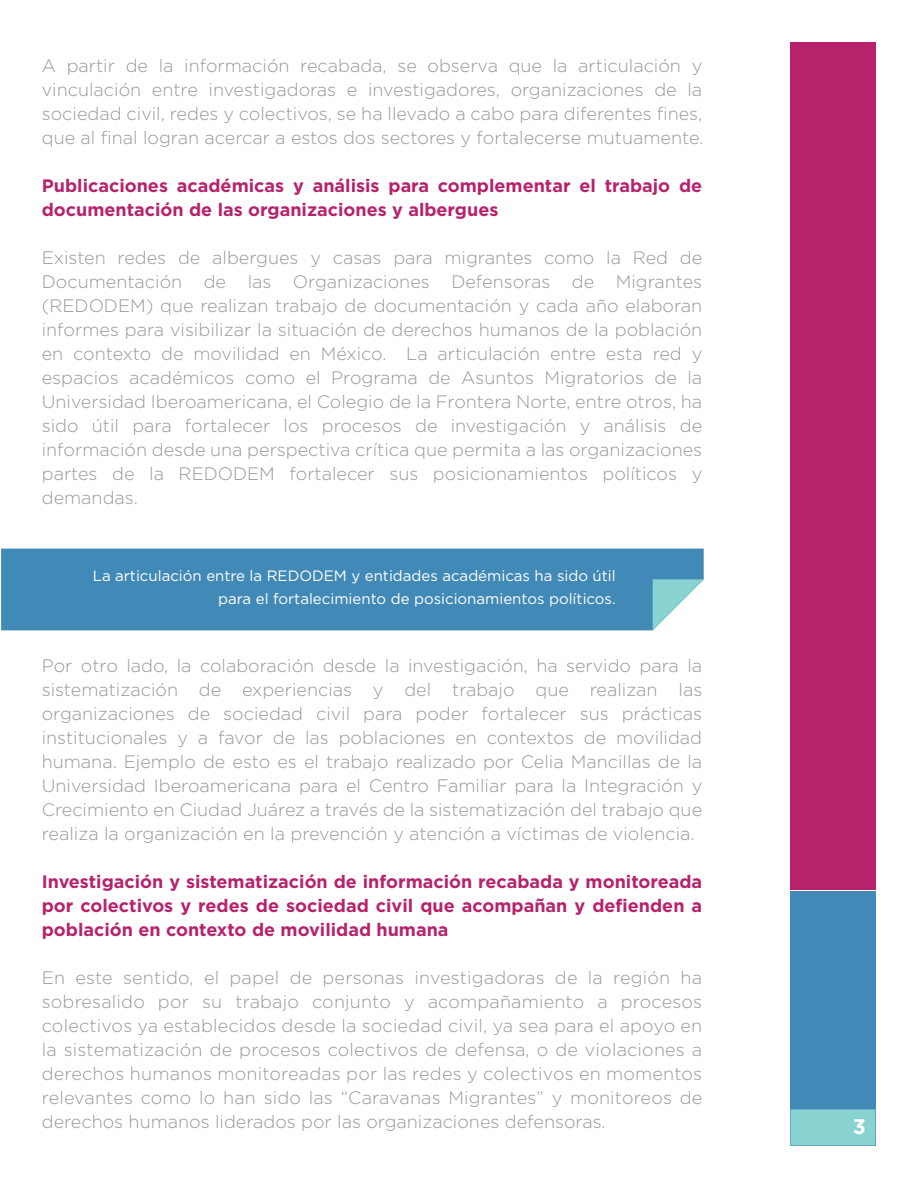
<style>
.page{position:relative;width:918px;height:1188px;background:#fff}
.page>*{position:absolute;margin:0;border:0;box-sizing:border-box;transform-origin:0 0}
.t1{font:700 21px "Gotham";color:#fff}
.t2{font:300 18px/24px "Gotham";color:#95999b;text-align:justify}
.t3{font:700 18px/24px "Gotham";color:#b6236c}
.t4{font:15px/22.5px "Gotham";color:#fff;text-align:right}
</style>
<div class="page">
<div style="left:790px;top:43px;width:85px;height:847px;background:#b6236c"></div>
<div style="left:790px;top:891px;width:85px;height:254px;background:#4189b7"></div>
<div style="left:790px;top:1109px;width:85px;height:36px;background:#89d2d2"></div>
<div style="left:1px;top:549px;width:703px;height:81px;background:#4189b7"></div>
<svg style="left:653px;top:579px;width:51px;height:51px"></svg>
<svg style="left:41px;top:548px;width:8px;height:83px"></svg>
<svg style="left:790px;top:42px;width:86px;height:7px"></svg>
<svg style="left:869px;top:56px;width:7px;height:1090px"></svg>
<svg style="left:790px;top:1139px;width:72px;height:7px"></svg>
<p class="t2" style="left:42px;top:53px;width:663px">A partir de la información recabada, se observa que la articulación y vinculación entre investigadoras e investigadores, organizaciones de la sociedad civil, redes y colectivos, se ha llevado a cabo para diferentes fines, que al final logran acercar a estos dos sectores y fortalecerse mutuamente.</p>
<p class="t3" style="left:42px;top:174px;width:662px">Publicaciones académicas y análisis para complementar el trabajo de documentación de las organizaciones y albergues</p>
<p class="t2" style="left:42px;top:245px;width:662px">Existen redes de albergues y casas para migrantes como la Red de Documentación de las Organizaciones Defensoras de Migrantes (REDODEM) que realizan trabajo de documentación y cada año elaboran informes para visibilizar la situación de derechos humanos de la población en contexto de movilidad en México. La articulación entre esta red y espacios académicos como el Programa de Asuntos Migratorios de la Universidad Iberoamericana, el Colegio de la Frontera Norte, entre otros, ha sido útil para fortalecer los procesos de investigación y análisis de información desde una perspectiva crítica que permita a las organizaciones partes de la REDODEM fortalecer sus posicionamientos políticos y demandas.</p>
<p class="t4" style="left:93px;top:564px;width:525px">La articulación entre la REDODEM y entidades académicas ha sido útil para el fortalecimiento de posicionamientos políticos.</p>
<p class="t2" style="left:42px;top:653px;width:662px">Por otro lado, la colaboración desde la investigación, ha servido para la sistematización de experiencias y del trabajo que realizan las organizaciones de sociedad civil para poder fortalecer sus prácticas institucionales y a favor de las poblaciones en contextos de movilidad humana. Ejemplo de esto es el trabajo realizado por Celia Mancillas de la Universidad Iberoamericana para el Centro Familiar para la Integración y Crecimiento en Ciudad Juárez a través de la sistematización del trabajo que realiza la organización en la prevención y atención a víctimas de violencia.</p>
<p class="t3" style="left:42px;top:870px;width:662px;text-align:justify">Investigación y sistematización de información recabada y monitoreada por colectivos y redes de sociedad civil que acompañan y defienden a población en contexto de movilidad humana</p>
<p class="t2" style="left:42px;top:965px;width:662px">En este sentido, el papel de personas investigadoras de la región ha sobresalido por su trabajo conjunto y acompañamiento a procesos colectivos ya establecidos desde la sociedad civil, ya sea para el apoyo en la sistematización de procesos colectivos de defensa, o de violaciones a derechos humanos monitoreadas por las redes y colectivos en momentos relevantes como lo han sido las “Caravanas Migrantes” y monitoreos de derechos humanos liderados por las organizaciones defensoras.</p>
<p class="t1" style="left:853px;top:1113px;width:15px">3</p>
</div>
